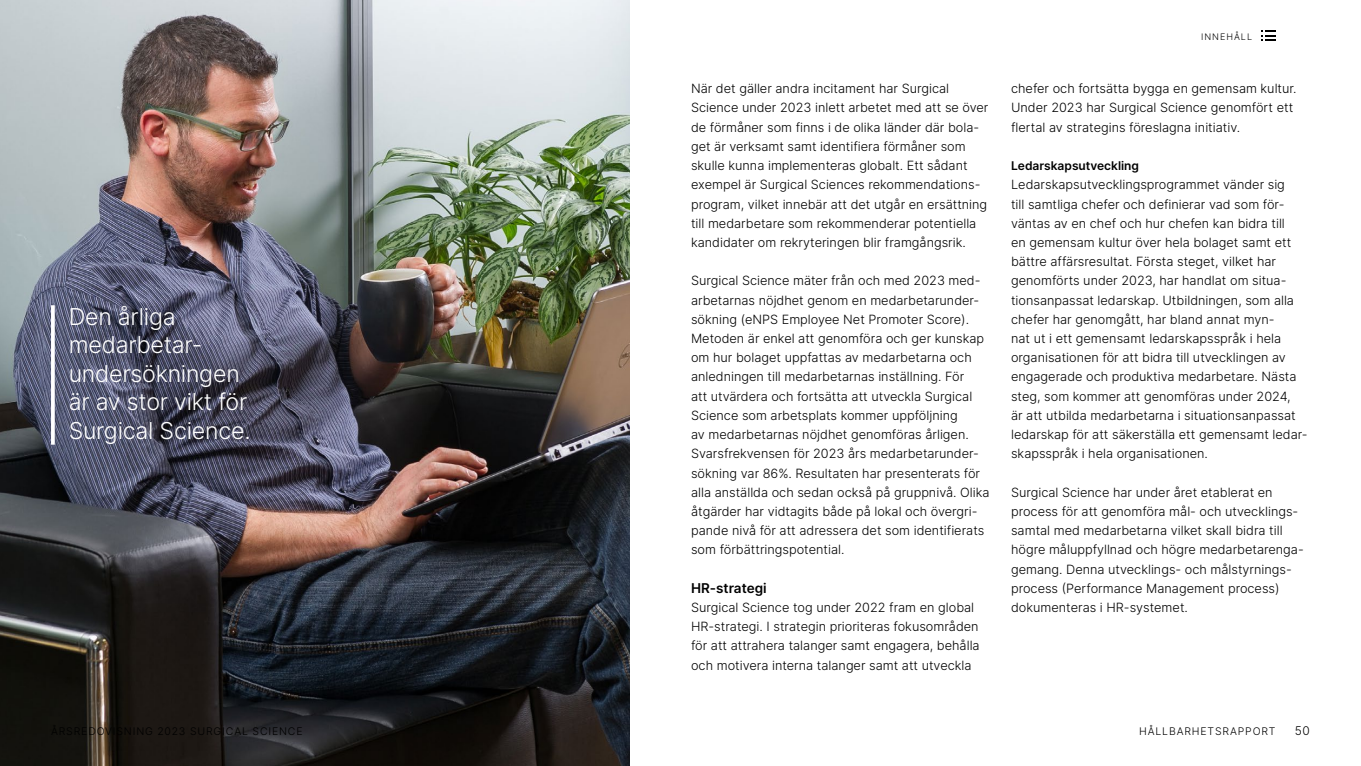
<style>
.page{position:relative;width:1361px;height:766px;background:#fff}
.page>*{position:absolute;margin:0;border:0;box-sizing:border-box;transform-origin:0 0}
.t1{font:300 23.25px/28.5px "Inter";letter-spacing:-.01em;color:#fff}
.t2{font:600 13.5px "Inter";color:#000}
.t3{font:300 12.75px/19.2px "Inter";color:#000}
.t4{font:600 12px "Inter";color:#000}
.t5{font:300 12px "Inter";color:#000}
.t6{font:300 10.5px "Inter";letter-spacing:.08em;color:#000}
.t7{font:300 9px "Inter";letter-spacing:.11em;color:#000}
</style>
<div class="page">
<img style="left:0;top:0;width:629px;height:765px">
<svg style="left:51px;top:305px;width:4px;height:139px"></svg>
<svg style="left:1261px;top:30px;width:14px;height:11px"></svg>
<h1 class="t1" style="left:69px;top:301px;width:183px">Den årliga medarbetar&shy;undersökningen är av stor vikt för<br>Surgical Science.</h1>
<p class="t3" style="left:691px;top:79px;width:299px">När det gäller andra incitament har Surgical Science under 2023 inlett arbetet med att se över de förmåner som finns i de olika länder där bola&shy;get är verksamt samt identifiera förmåner som skulle kunna implementeras globalt. Ett sådant exempel är Surgical Sciences rekommendations&shy;program, vilket innebär att det utgår en ersättning till medarbetare som rekommenderar potentiella kandidater om rekryteringen blir framgångsrik.</p>
<p class="t3" style="left:691px;top:271px;width:300px">Surgical Science mäter från och med 2023 med&shy;arbetarnas nöjdhet genom en medarbetarunder&shy;sökning (eNPS Employee Net Promoter Score).<br>Metoden är enkel att genomföra och ger kunskap om hur bolaget uppfattas av medarbetarna och anledningen till medarbetarnas inställning. För<br>att utvärdera och fortsätta att utveckla Surgical Science som arbetsplats kommer uppföljning<br>av medarbetarnas nöjdhet genomföras årligen.<br>Svarsfrekvensen för 2023 års medarbetarunder&shy;sökning var 86%. Resultaten har presenterats för alla anställda och sedan också på gruppnivå. Olika åtgärder har vidtagits både på lokal och övergri&shy;pande nivå för att adressera det som identifierats som förbättringspotential.</p>
<p class="t2" style="left:691px;top:577px;width:77px">HR-strategi</p>
<p class="t3" style="left:691px;top:597px;width:290px">Surgical Science tog under 2022 fram en global HR-strategi. I strategin prioriteras fokusområden för att attrahera talanger samt engagera, behålla och motivera interna talanger samt att utveckla</p>
<p class="t7" style="left:1201px;top:30px;width:53px">INNEHÅLL</p>
<p class="t3" style="left:1011px;top:79px;width:287px">chefer och fortsätta bygga en gemensam kultur.<br>Under 2023 har Surgical Science genomfört ett flertal av strategins föreslagna initiativ.</p>
<p class="t4" style="left:1011px;top:157px;width:130px">Ledarskapsutveckling</p>
<p class="t3" style="left:1011px;top:175px;width:298px">Ledarskapsutvecklingsprogrammet vänder sig<br>till samtliga chefer och definierar vad som för&shy;väntas av en chef och hur chefen kan bidra till<br>en gemensam kultur över hela bolaget samt ett bättre affärsresultat. Första steget, vilket har genomförts under 2023, har handlat om situa&shy;tionsanpassat ledarskap. Utbildningen, som alla chefer har genomgått, har bland annat myn-<br>nat ut i ett gemensamt ledarskapsspråk i hela organisationen för att bidra till utvecklingen av engagerade och produktiva medarbetare. Nästa steg, som kommer att genomföras under 2024,<br>är att utbilda medarbetarna i situationsanpassat ledarskap för att säkerställa ett gemensamt ledar&shy;skapsspråk i hela organisationen.</p>
<p class="t3" style="left:1011px;top:482px;width:294px">Surgical Science har under året etablerat en process för att genomföra mål- och utvecklings&shy;samtal med medarbetarna vilket skall bidra till högre måluppfyllnad och högre medarbetarenga&shy;gemang. Denna utvecklings- och målstyrnings&shy;process (Performance Management process) dokumenteras i HR-systemet.</p>
<p class="t6" style="left:1139px;top:723px;width:138px">HÅLLBARHETSRAPPORT</p>
<p class="t5" style="left:1295px;top:721px;width:16px">50</p>
</div>
